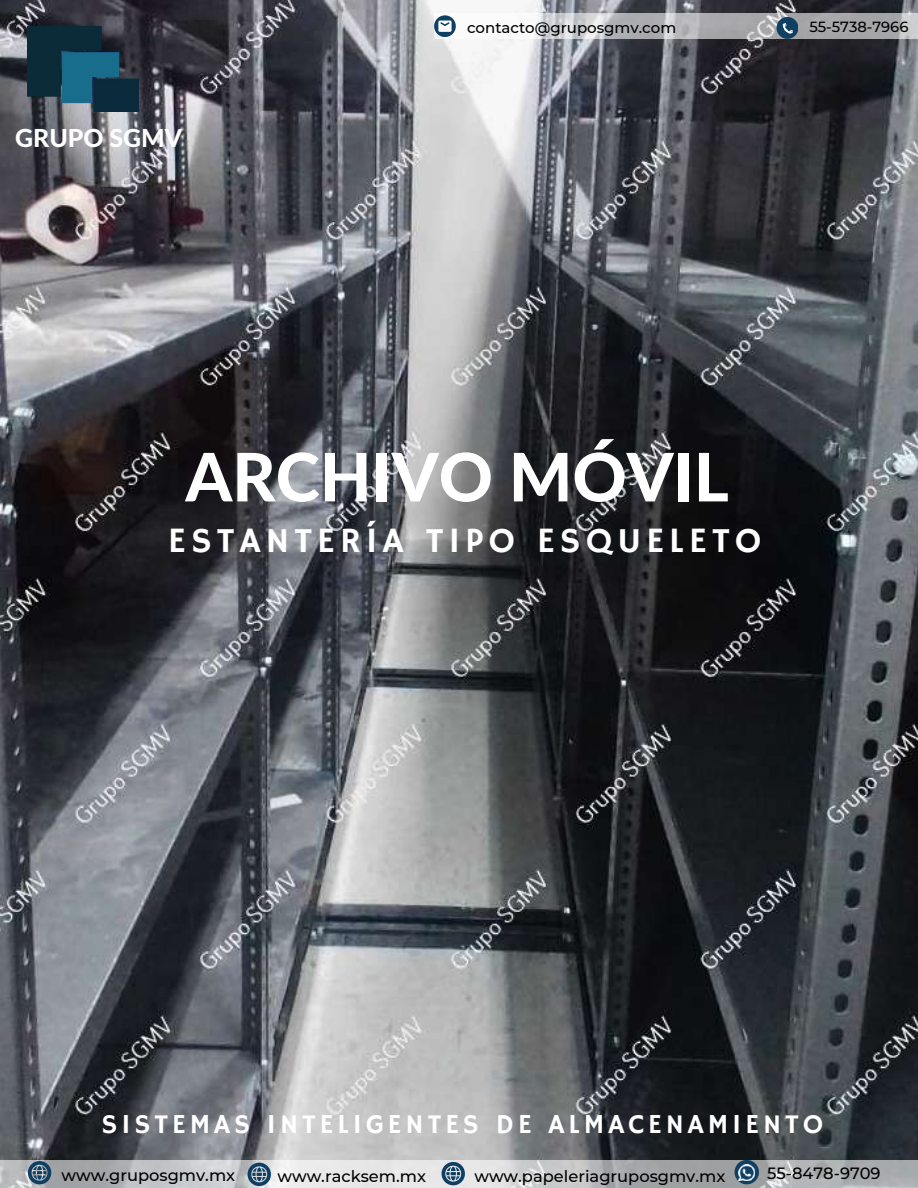
<style>
.page{position:relative;width:918px;height:1188px;background:#fff}
.page>*{position:absolute;margin:0;border:0;box-sizing:border-box;transform-origin:0 0}
.t1{font:800 66.9px "Lato Latin";color:#fff}
.t2{font:35.55px "Hammersmith One";letter-spacing:.145em;color:#fff}
.t3{font:27.45px "Hammersmith One";letter-spacing:.145em;color:#fff}
.t4{font:800 24.9px "Lato Latin";color:#fff}
.t5{font:500 16.35px "Montserrat";color:#000}
.t6{font:500 15px "Montserrat";color:#000}
.t7{font:500 14.7px "Montserrat";color:#000}
</style>
<div class="page">
<img style="left:0;top:0;width:918px;height:1161px">
<img style="left:27px;top:26px;width:111px;height:86px">
<svg style="left:0;top:1161px;width:918px;height:27px;background:#c2c3c4"></svg>
<svg style="left:28px;top:1161px;width:23px;height:23px"></svg>
<svg style="left:442px;top:1162px;width:23px;height:23px"></svg>
<svg style="left:248px;top:1163px;width:23px;height:23px"></svg>
<svg style="left:735px;top:1160px;width:24px;height:24px"></svg>
<img style="left:739px;top:1165px;width:16px;height:16px">
<svg style="left:434px;top:14px;width:484px;height:25px"></svg>
<svg style="left:777px;top:17px;width:21px;height:21px"></svg>
<svg style="left:434px;top:15px;width:22px;height:22px"></svg>
<h3 class="t4" style="left:15px;top:127px;width:169px">GRUPO SGMV</h3>
<p class="t6" style="left:467px;top:18px;width:211px">contacto@gruposgmv.com</p>
<p class="t7" style="left:809px;top:18px;width:100px">55-5738-7966</p>
<h1 class="t1" style="left:185px;top:448px;width:545px">ARCHIVO MÓVIL</h1>
<h2 class="t2" style="left:168px;top:520px;width:595px">ESTANTERÍA TIPO ESQUELETO</h2>
<h3 class="t3" style="left:102px;top:1108px;width:723px">SISTEMAS INTELIGENTES DE ALMACENAMIENTO</h3>
<p class="t5" style="left:62px;top:1166px;width:175px">www.gruposgmv.mx</p>
<p class="t5" style="left:277px;top:1166px;width:150px">www.racksem.mx</p>
<p class="t5" style="left:474px;top:1166px;width:252px">www.papeleriagruposgmv.mx</p>
<p class="t5" style="left:767px;top:1164px;width:115px">55-8478-9709</p>
</div>
